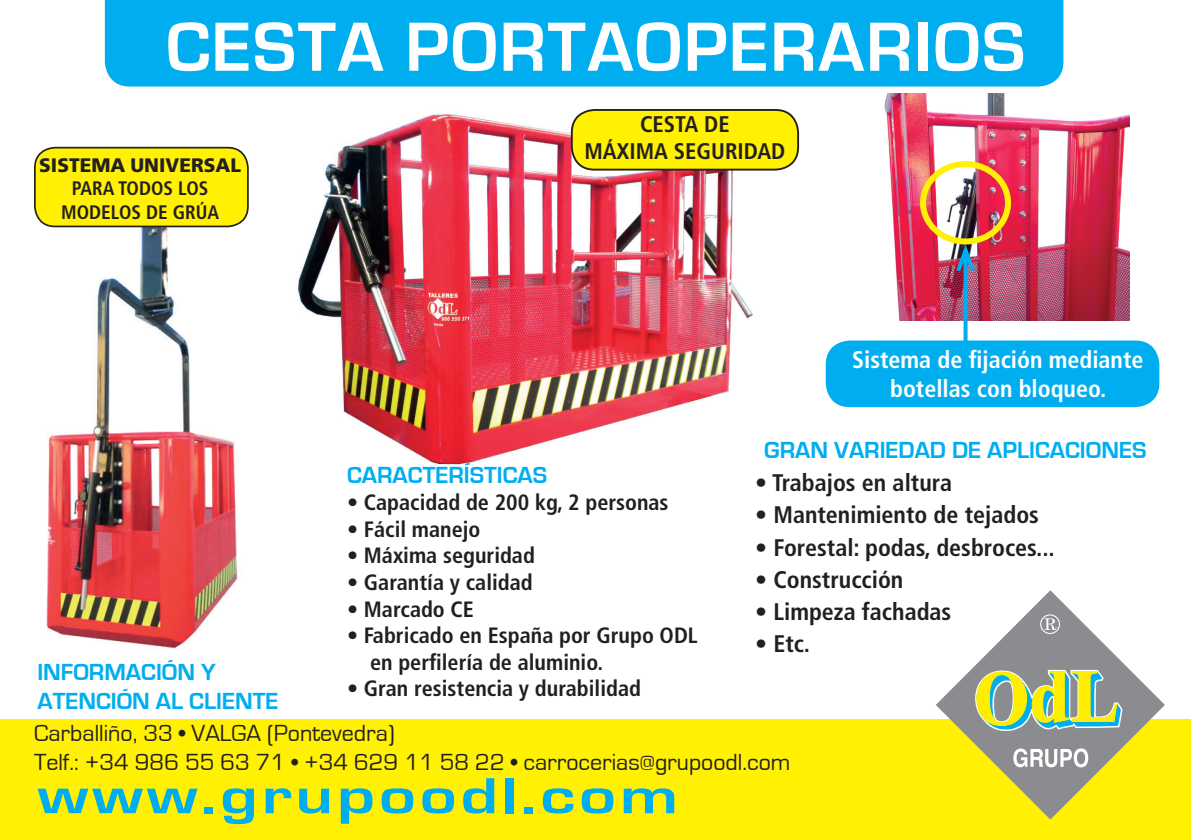
<style>
.page{position:relative;width:1191px;height:840px;background:#fff}
.page>*{position:absolute;margin:0;border:0;box-sizing:border-box;transform-origin:0 0}
.t1{font:700 72px "Eurostile";letter-spacing:.025em;color:#fff}
.t2{font:700 52.6px "Eurostile";letter-spacing:.05em;color:#00aeef;scale:1.37 1}
.t3{font:700 condensed 24px "Frutiger";color:#231f20}
.t4{font:24px/28.8px "Eurostile";color:#231f20}
.t5{font:700 24px/28.8px "Eurostile";color:#00aeef}
.t6{font:700 condensed 24px/28.8px "Frutiger";color:#fff;text-align:center}
.t7{font:700 condensed 22.6px/27.2px "Frutiger";color:#231f20;text-align:center}
.t8{font:700 condensed 22.2px/26.6px "Frutiger";color:#231f20}
.t9{font:700 condensed 19.6px/23.4px "Frutiger";color:#231f20;text-align:center}
.t10{font:900 19.6px "Frutiger";color:#231f20}
</style>
<div class="page">
<div style="left:825px;top:340px;width:334px;height:67px;background:#00aeef;border-radius:24px"></div>
<img style="left:41px;top:217px;width:204px;height:432px">
<img style="left:298px;top:109px;width:474px;height:356px">
<img style="left:884px;top:93px;width:245px;height:228px">
<div style="left:0;top:719px;width:1191px;height:120px;background:#fff101"></div>
<svg style="left:936px;top:590px;width:229px;height:229px"></svg>
<svg style="left:1013px;top:748px;width:75px;height:19px"></svg>
<svg style="left:975px;top:593px;width:148px;height:144px"></svg>
<div style="left:105px;top:0;width:958px;height:86px;background:#00aeef"></div>
<div style="left:572px;top:110px;width:226px;height:59px;background:#fff101;border-radius:23px"></div>
<div style="left:571px;top:109px;width:228px;height:61px;border:2px solid #231f20;border-radius:23px"></div>
<div style="left:35px;top:147px;width:213px;height:79px;background:#fff101;border-radius:20px"></div>
<div style="left:34px;top:147px;width:215px;height:80px;border:2px solid #231f20;border-radius:20px"></div>
<div style="left:920px;top:161px;width:91px;height:83px;border:6px solid #fff101;border-radius:50%"></div>
<svg style="left:963px;top:276px;width:4px;height:65px"></svg>
<svg style="left:953px;top:238px;width:25px;height:38px"></svg>
<h1 class="t1" style="left:166px;top:8px;width:861px">CESTA PORTAOPERARIOS</h1>
<p class="t10" style="left:39px;top:153px;width:203px">SISTEMA UNIVERSAL</p>
<p class="t9" style="left:61px;top:176px;width:160px">PARA TODOS LOS<br>MODELOS DE GRÚA</p>
<p class="t5" style="left:37px;top:657px;width:242px">INFORMACIÓN Y<br>ATENCIÓN AL CLIENTE</p>
<p class="t7" style="left:584px;top:110px;width:203px">CESTA DE<br>MÁXIMA SEGURIDAD</p>
<p class="t6" style="left:852px;top:345px;width:293px">Sistema de fijación mediante botellas con bloqueo.</p>
<p class="t5" style="left:347px;top:461px;width:202px">CARACTERÍSTICAS</p>
<p class="t8" style="left:347px;top:489px;width:323px">• Capacidad de 200 kg, 2 personas</p>
<p class="t8" style="left:347px;top:515px;width:135px">• Fácil manejo</p>
<p class="t8" style="left:347px;top:542px;width:189px">• Máxima seguridad</p>
<p class="t8" style="left:347px;top:568px;width:187px">• Garantía y calidad</p>
<p class="t8" style="left:347px;top:595px;width:128px">• Marcado CE</p>
<p class="t8" style="left:370px;top:622px;width:329px;text-indent:-23px">• Fabricado en España por Grupo ODL en perfilería de aluminio.</p>
<p class="t8" style="left:347px;top:675px;width:295px">• Gran resistencia y durabilidad</p>
<p class="t5" style="left:764px;top:436px;width:383px">GRAN VARIEDAD DE APLICACIONES</p>
<p class="t3" style="left:755px;top:468px;width:198px">• Trabajos en altura</p>
<p class="t3" style="left:755px;top:500px;width:285px">• Mantenimiento de tejados</p>
<p class="t3" style="left:755px;top:532px;width:301px">• Forestal: podas, desbroces...</p>
<p class="t3" style="left:755px;top:564px;width:150px">• Construcción</p>
<p class="t3" style="left:755px;top:596px;width:198px">• Limpeza fachadas</p>
<p class="t3" style="left:755px;top:628px;width:56px">• Etc.</p>
<p class="t4" style="left:34px;top:718px;width:758px">Carballiño, 33 • VALGA (Pontevedra)<br>Telf.: +34 986 55 63 71 • +34 629 11 58 22 • carrocerias@grupoodl.com</p>
<h2 class="t2" style="left:37px;top:766px;width:469px">www.grupoodl.com</h2>
</div>
